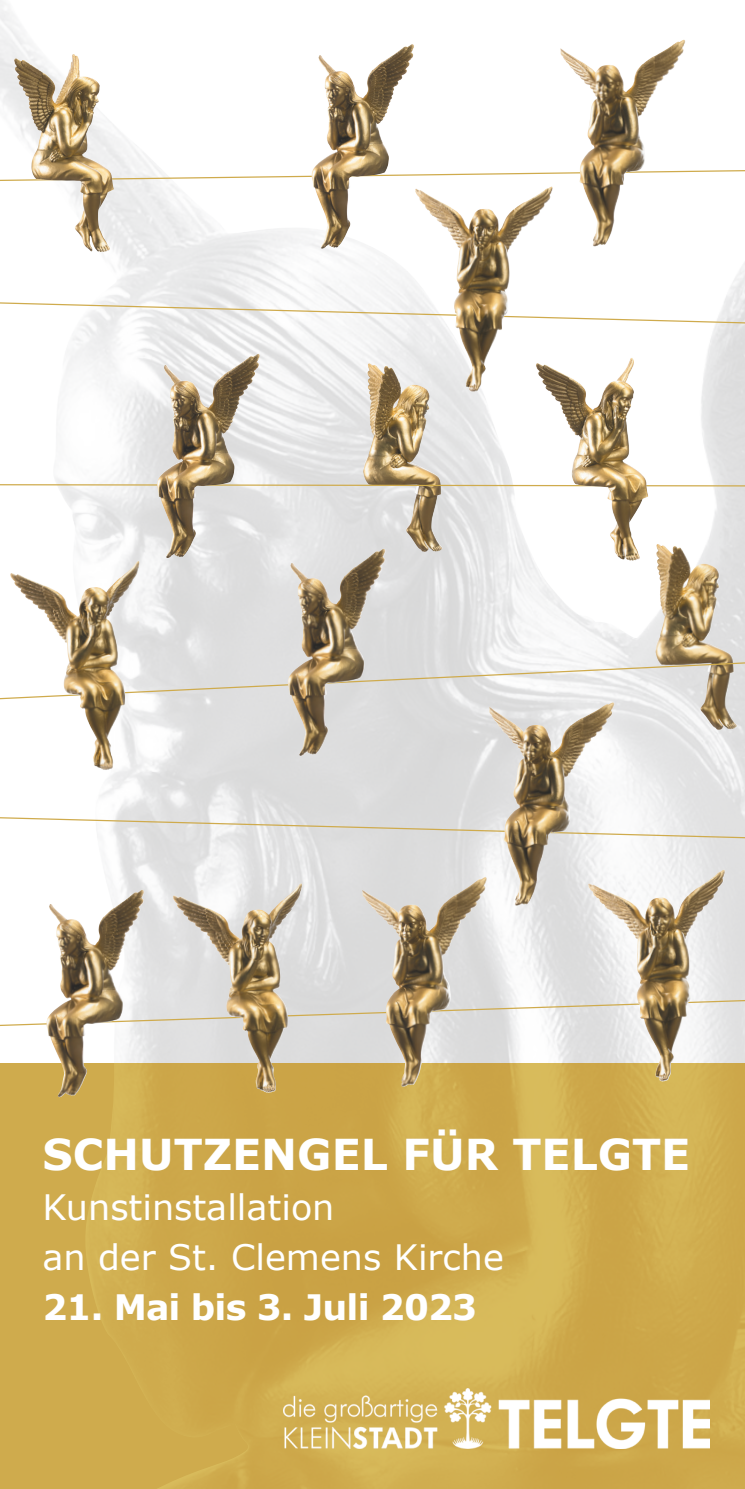
<style>
.page{position:relative;width:745px;height:1489px;background:#fff}
.page>*{position:absolute;margin:0;border:0;box-sizing:border-box;transform-origin:0 0}
.t1{font:700 42.5px "Verdana";color:#fff}
.t2{font:35px/50px "Verdana";color:#fff}
.t3{font:700 35px "Verdana";letter-spacing:-.025em;color:#fff}
</style>
<div class="page">
<img style="left:0;top:0;width:744px;height:1488px">
<img style="left:655px;top:544px;width:81px;height:186px">
<img style="left:363px;top:363px;width:79px;height:189px">
<svg style="left:0;top:483px;width:744px;height:5px"></svg>
<svg style="left:0;top:160px;width:744px;height:24px"></svg>
<svg style="left:0;top:626px;width:744px;height:84px"></svg>
<img style="left:311px;top:45px;width:99px;height:203px">
<img style="left:157px;top:354px;width:98px;height:204px">
<svg style="left:0;top:974px;width:744px;height:59px"></svg>
<svg style="left:0;top:295px;width:744px;height:49px"></svg>
<svg style="left:0;top:810px;width:744px;height:48px"></svg>
<img style="left:560px;top:40px;width:122px;height:155px">
<img style="left:362px;top:877px;width:122px;height:158px">
<img style="left:415px;top:187px;width:135px;height:57px">
<img style="left:535px;top:358px;width:95px;height:96px">
<img style="left:46px;top:890px;width:94px;height:207px">
<img style="left:287px;top:548px;width:96px;height:208px">
<img style="left:489px;top:702px;width:123px;height:152px">
<img style="left:14px;top:54px;width:59px;height:126px">
<img style="left:587px;top:870px;width:135px;height:65px">
<img style="left:172px;top:883px;width:129px;height:82px">
<img style="left:10px;top:561px;width:129px;height:81px">
<p class="t1" style="left:43px;top:1126px;width:649px">SCHUTZENGEL FÜR TELGTE</p>
<p class="t2" style="left:43px;top:1182px;width:462px">Kunstinstallation<br>an der St. Clemens Kirche</p>
<p class="t3" style="left:43px;top:1284px;width:435px">21. Mai bis 3. Juli 2023</p>
</div>
